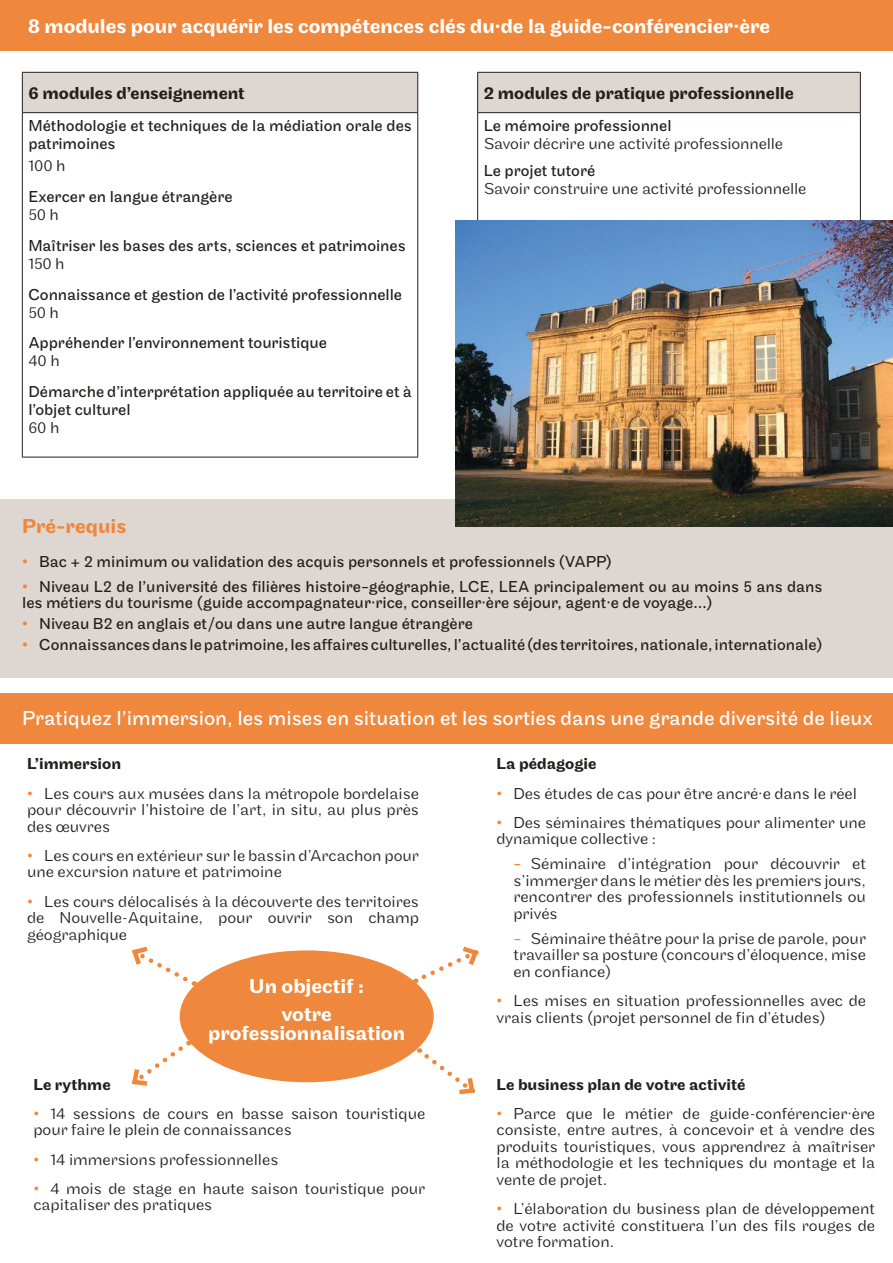
<style>
.page{position:relative;width:893px;height:1263px;background:#fff}
.page>*{position:absolute;margin:0;border:0;box-sizing:border-box;transform-origin:0 0}
.t1{font:500 21px/28px "Maple";letter-spacing:-.005em;color:#fff;text-align:center}
.t2{font:21px "Maple";color:#fff}
.t3{font:500 21px "Maple";color:#ef873c}
.t4{font:500 18px "Maple";letter-spacing:-.005em;color:#241f1f}
.t5{font:300 16.5px/16.5px "Maple";color:#241f1f;text-align:justify}
.t6{font:16.5px/18px "Maple";color:#241f1f}
.t7{font:500 16.5px "Maple";color:#241f1f}
.s1{color:#ef873c}
.s2{font-weight:400;color:#ef873c}
</style>
<div class="page">
<div style="left:0;top:693px;width:893px;height:51px;background:#ef873c"></div>
<div style="left:0;top:499px;width:893px;height:178px;background:#ddd6d1"></div>
<div style="left:180px;top:950px;width:254px;height:132px;background:#ef873c;border-radius:50%"></div>
<div style="left:0;top:0;width:893px;height:50px;background:#ef873c"></div>
<svg style="left:23px;top:73px;width:837px;height:40px;background:#dfd8d4"></svg>
<hr style="left:22px;top:72px;width:396px;height:1px;background:#241f1f">
<hr style="left:22px;top:72px;width:1px;height:40px;background:#241f1f">
<hr style="left:418px;top:72px;width:1px;height:40px;background:#241f1f">
<hr style="left:22px;top:112px;width:396px;height:1px;background:#241f1f">
<hr style="left:22px;top:113px;width:1px;height:344px;background:#241f1f">
<hr style="left:418px;top:113px;width:1px;height:344px;background:#241f1f">
<hr style="left:22px;top:457px;width:396px;height:1px;background:#241f1f">
<hr style="left:477px;top:72px;width:383px;height:1px;background:#241f1f">
<hr style="left:477px;top:72px;width:1px;height:40px;background:#241f1f">
<hr style="left:860px;top:72px;width:1px;height:40px;background:#241f1f">
<hr style="left:477px;top:112px;width:383px;height:1px;background:#241f1f">
<hr style="left:477px;top:113px;width:1px;height:344px;background:#241f1f">
<hr style="left:860px;top:113px;width:1px;height:344px;background:#241f1f">
<img style="left:455px;top:220px;width:438px;height:306px">
<svg style="left:132px;top:946px;width:63px;height:40px"></svg>
<svg style="left:415px;top:946px;width:64px;height:37px"></svg>
<svg style="left:131px;top:1041px;width:58px;height:45px"></svg>
<svg style="left:419px;top:1048px;width:57px;height:47px"></svg>
<p class="t1" style="left:28px;top:12px;width:744px">8 modules pour acquérir les compétences clés du·de la guide-conférencier·ère</p>
<p class="t4" style="left:28px;top:83px;width:218px">6 modules d’enseignement</p>
<p class="t4" style="left:484px;top:83px;width:312px">2 modules de pratique professionnelle</p>
<p class="t6" style="left:28px;top:117px;width:385px">Méthodologie et techniques de la médiation orale des patrimoines</p>
<p class="t5" style="left:28px;top:158px;width:39px">100 h</p>
<p class="t6" style="left:28px;top:188px;width:206px">Exercer en langue étrangère</p>
<p class="t5" style="left:28px;top:206px;width:32px">50 h</p>
<p class="t6" style="left:28px;top:237px;width:379px">Maîtriser les bases des arts, sciences et patrimoines</p>
<p class="t5" style="left:28px;top:255px;width:38px">150 h</p>
<p class="t6" style="left:28px;top:286px;width:375px">Connaissance et gestion de l’activité professionnelle</p>
<p class="t5" style="left:28px;top:304px;width:32px">50 h</p>
<p class="t6" style="left:28px;top:334px;width:300px">Appréhender l’environnement touristique</p>
<p class="t5" style="left:28px;top:353px;width:33px">40 h</p>
<p class="t6" style="left:28px;top:383px;width:385px">Démarche d’interprétation appliquée au territoire et à l’objet culturel</p>
<p class="t5" style="left:28px;top:419px;width:33px">60 h</p>
<p class="t6" style="left:484px;top:117px;width:190px">Le mémoire professionnel</p>
<p class="t5" style="left:484px;top:135px;width:301px">Savoir décrire une activité professionnelle</p>
<p class="t6" style="left:484px;top:162px;width:113px">Le projet tutoré</p>
<p class="t5" style="left:484px;top:180px;width:324px">Savoir construire une activité professionnelle</p>
<p class="t3" style="left:22px;top:514px;width:106px">Pré-requis</p>
<p class="t6" style="left:22px;top:553px;width:591px"><span class="s1">•</span> Bac + 2 minimum ou validation des acquis personnels et professionnels (VAPP)</p>
<p class="t6" style="left:22px;top:579px;width:802px;line-height:16.5px"><span class="s1">•</span> Niveau L2 de l’université des filières histoire-géographie, LCE, LEA principalement ou au moins 5 ans dans les métiers du tourisme (guide accompagnateur·rice, conseiller·ère séjour, agent·e de voyage…)</p>
<p class="t6" style="left:22px;top:615px;width:452px"><span class="s1">•</span> Niveau B2 en anglais et/ou dans une autre langue étrangère</p>
<p class="t6" style="left:22px;top:636px;width:802px"><span class="s1">•</span> Connaissances dans le patrimoine, les affaires culturelles, l’actualité (des territoires, nationale, internationale)</p>
<p class="t2" style="left:22px;top:706px;width:852px">Pratiquez l’immersion, les mises en situation et les sorties dans une grande diversité de lieux</p>
<p class="t7" style="left:27px;top:754px;width:96px">L’immersion</p>
<p class="t5" style="left:27px;top:785px;width:393px"><span class="s1">•</span> Les cours aux musées dans la métropole bordelaise pour découvrir l’histoire de l’art, in situ, au plus près des œuvres</p>
<p class="t5" style="left:27px;top:847px;width:393px"><span class="s1">•</span> Les cours en extérieur sur le bassin d’Arcachon pour une excursion nature et patrimoine</p>
<p class="t5" style="left:27px;top:893px;width:393px"><span class="s1">•</span> Les cours délocalisés à la découverte des territoires de Nouvelle-Aquitaine, pour ouvrir son champ géographique</p>
<p class="t1" style="left:249px;top:972px;width:116px">Un objectif : votre</p>
<p class="t1" style="left:208px;top:1020px;width:198px">professionnalisation</p>
<p class="t7" style="left:33px;top:1075px;width:79px">Le rythme</p>
<p class="t5" style="left:33px;top:1105px;width:393px"><span class="s1">•</span> 14 sessions de cours en basse saison touristique pour faire le plein de connaissances</p>
<p class="t5" style="left:33px;top:1151px;width:246px"><span class="s1">•</span> 14 immersions professionnelles</p>
<p class="t5" style="left:33px;top:1180px;width:393px"><span class="s1">•</span> 4 mois de stage en haute saison touristique pour capitaliser des pratiques</p>
<p class="t7" style="left:496px;top:754px;width:102px">La pédagogie</p>
<p class="t5" style="left:496px;top:785px;width:362px"><span class="s1">•</span> Des études de cas pour être ancré·e dans le réel</p>
<p class="t5" style="left:496px;top:814px;width:371px"><span class="s1">•</span> Des séminaires thématiques pour alimenter une dynamique collective :</p>
<p class="t5" style="left:513px;top:856px;width:354px"><span class="s2">-</span> Séminaire d’intégration pour découvrir et s’immerger dans le métier dès les premiers jours, rencontrer des professionnels institutionnels ou privés</p>
<p class="t5" style="left:513px;top:930px;width:354px"><span class="s2">-</span> Séminaire théâtre pour la prise de parole, pour travailler sa posture (concours d’éloquence, mise en confiance)</p>
<p class="t5" style="left:496px;top:992px;width:371px"><span class="s1">•</span> Les mises en situation professionnelles avec de vrais clients (projet personnel de fin d’études)</p>
<p class="t7" style="left:496px;top:1075px;width:250px">Le business plan de votre activité</p>
<p class="t5" style="left:496px;top:1105px;width:380px"><span class="s1">•</span> Parce que le métier de guide-conférencier·ère consiste, entre autres, à concevoir et à vendre des produits touristiques, vous apprendrez à maîtriser la méthodologie et les techniques du montage et la vente de projet.</p>
<p class="t5" style="left:496px;top:1200px;width:380px"><span class="s1">•</span> L’élaboration du business plan de développement de votre activité constituera l’un des fils rouges de votre formation.</p>
</div>
